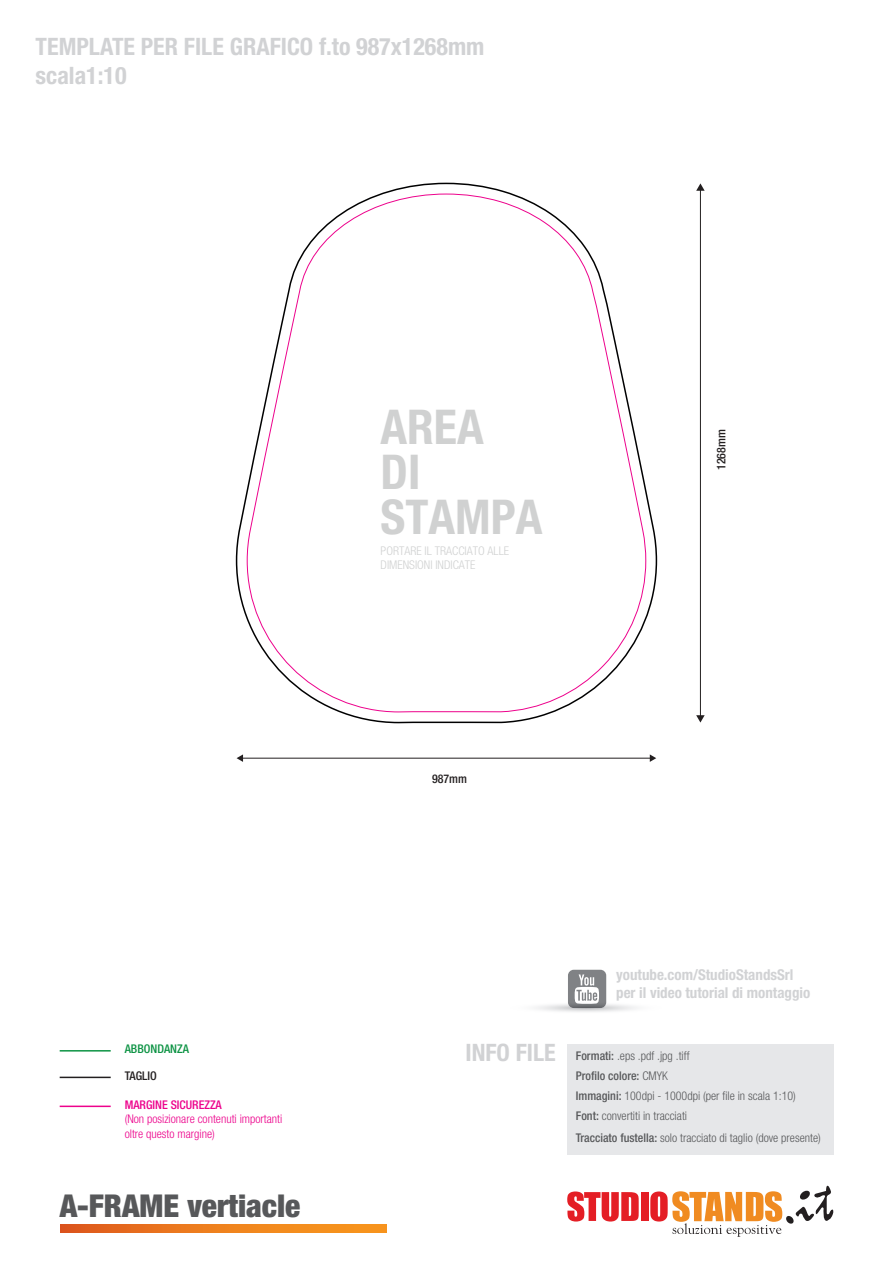
<style>
.page{position:relative;width:893px;height:1263px;background:#fff}
.page>*{position:absolute;margin:0;border:0;box-sizing:border-box;transform-origin:0 0}
.t1{font:700 condensed 48px/45px "Helvetica Neue LT Pro";color:#d0d1d1}
.t2{font:900 condensed 31.5px "Helvetica Neue LT Pro";color:#57585a}
.t3{font:700 condensed 24px/28.8px "Helvetica Neue LT Pro";color:#d1d2d4}
.t4{font:700 condensed 15px/18px "Helvetica Neue LT Pro";color:#d1d2d4}
.t5{font:300 condensed 12px/20px "Helvetica Neue LT Pro";color:#57585a}
.t6{font:300 condensed 12px/14.4px "Helvetica Neue LT Pro";color:#ed028c}
.t7{font:300 condensed 12px/14.4px "Helvetica Neue LT Pro";color:#d0d1d1}
.t8{font:500 condensed 12px "Helvetica Neue LT Pro";color:#231f20}
.t9{font:500 condensed 12px "Helvetica Neue LT Pro";color:#ed028c}
.t10{font:500 condensed 12px "Helvetica Neue LT Pro";color:#0d9344}
.s1{font-weight:700;font-size:24px;color:#d1d2d4}
.s2{font-weight:500}
</style>
<div class="page">
<svg style="left:567px;top:1191px;width:72px;height:30px"></svg>
<div style="left:641px;top:1192px;width:7px;height:29px;background:#e41e25"></div>
<svg style="left:650px;top:1185px;width:183px;height:52px"></svg>
<div style="left:567px;top:1044px;width:266px;height:111px;background:#e6e7e9"></div>
<hr style="left:60px;top:1050px;width:51px;height:1px;background:#0d9344">
<hr style="left:60px;top:1077px;width:51px;height:1px;background:#231f20">
<hr style="left:60px;top:1105px;width:51px;height:2px;background:#ed028c">
<svg style="left:60px;top:1224px;width:327px;height:9px;background:#ed7c1d"></svg>
<svg style="left:568px;top:970px;width:38px;height:30px"></svg>
<svg style="left:509px;top:1000px;width:153px;height:14px"></svg>
<svg style="left:235px;top:182px;width:423px;height:542px"></svg>
<svg style="left:246px;top:193px;width:400px;height:520px"></svg>
<hr style="left:242px;top:758px;width:409px;height:1px;background:#231f20">
<svg style="left:237px;top:754px;width:6px;height:8px"></svg>
<svg style="left:650px;top:754px;width:6px;height:8px"></svg>
<hr style="left:700px;top:189px;width:1px;height:527px;background:#231f20">
<svg style="left:696px;top:715px;width:9px;height:7px"></svg>
<svg style="left:696px;top:183px;width:9px;height:8px"></svg>
<h3 class="t3" style="left:36px;top:32px;width:450px">TEMPLATE PER FILE GRAFICO f.to 987x1268mm scala1:10</h3>
<h1 class="t1" style="left:381px;top:404px;width:163px">AREA<br>DI<br>STAMPA</h1>
<p class="t7" style="left:381px;top:543px;width:130px">PORTARE IL TRACCIATO ALLE<br>DIMENSIONI INDICATE</p>
<p class="t8" style="left:714px;top:470px;width:42px;rotate:-90deg">1268mm</p>
<p class="t8" style="left:432px;top:772px;width:37px">987mm</p>
<p class="t4" style="left:616px;top:966px;width:196px">youtube.com/StudioStandsSrl per il video tutorial di montaggio</p>
<p class="t10" style="left:125px;top:1042px;width:66px">ABBONDANZA</p>
<p class="t8" style="left:125px;top:1068px;width:34px">TAGLIO</p>
<p class="t9" style="left:125px;top:1097px;width:99px">MARGINE SICUREZZA</p>
<p class="t6" style="left:125px;top:1112px;width:159px">(Non posizionare contenuti importanti oltre questo margine)</p>
<h2 class="t2" style="left:60px;top:1187px;width:242px">A-FRAME vertiacle</h2>
<p class="t5" style="left:576px;top:1046px;width:222px;text-indent:-110px"><span class="s1">INFO FILE</span> <span class="s2">Formati:</span> .eps .pdf .jpg .tiff<br><span class="s2">Profilo colore:</span> CMYK<br><span class="s2">Immagini:</span> 100dpi - 1000dpi (per file in scala 1:10)<br><span class="s2">Font:</span> convertiti in tracciati</p>
<p class="t5" style="left:576px;top:1127px;width:246px"><span class="s2">Tracciato fustella:</span> solo tracciato di taglio (dove presente)</p>
</div>
